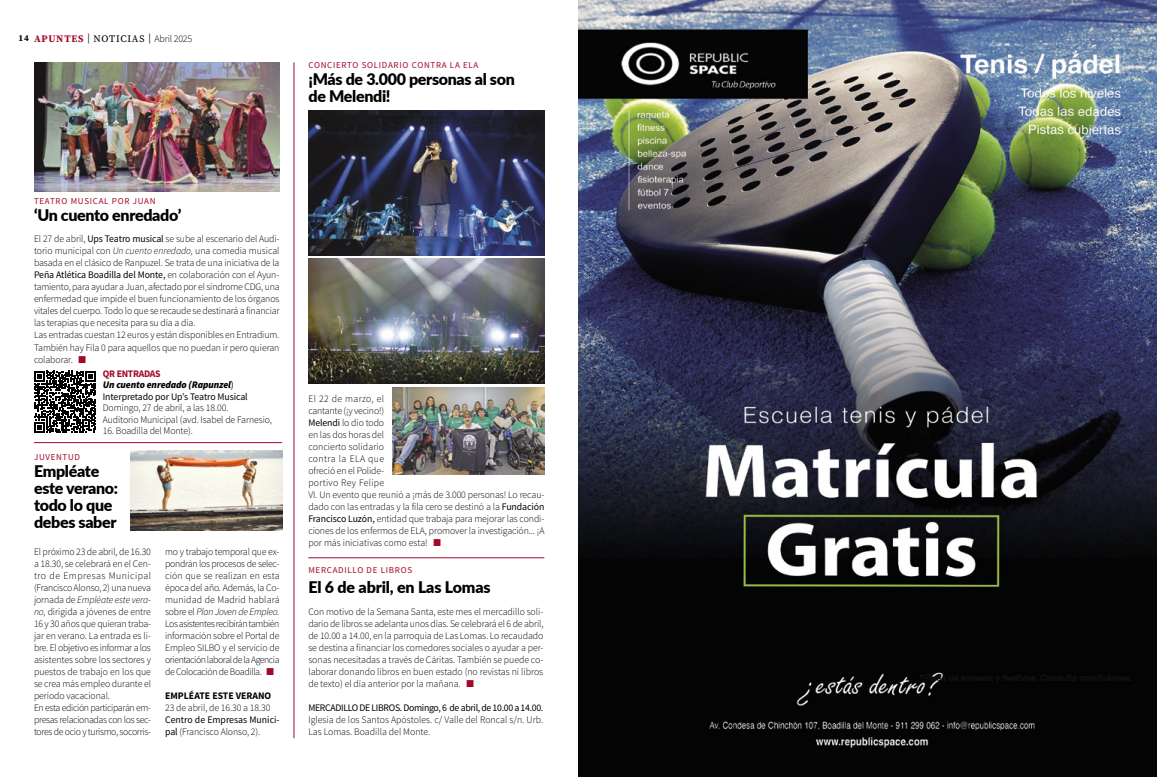
<style>
.page{position:relative;width:1157px;height:777px;background:#fff}
.page>*{position:absolute;margin:0;border:0;box-sizing:border-box;transform-origin:0 0}
.t1{font:900 16px/17px "Lato";letter-spacing:-.02em;color:#000}
.t2{font:300 10px/12px "Source Sans Pro";letter-spacing:-.01em;color:#000}
.t3{font:10px/11.5px "Source Sans Pro";letter-spacing:-.02em;color:#000}
.t4{font:10px/12px "Source Sans Pro";color:#000}
.t5{font:700 10px "Source Sans Pro";color:#000}
.t6{font:9px "Source Sans Pro";letter-spacing:.08em;color:#a20827}
.s1{font-family:"Source Serif Pro";font-weight:700;font-size:9px}
.s2{font-family:"Source Serif Pro";font-weight:700;color:#a20827}
.s3{font-weight:400}
.s4{font-family:"Source Serif Pro";font-weight:400}
.s5{font-style:italic}
.s6{color:#a20827}
.s7{font-weight:700;color:#a20827}
.s8{font-weight:900;font-style:italic}
.s9{font-weight:300}
</style>
<div class="page">
<img style="left:578px;top:0;width:579px;height:777px">
<img style="left:34px;top:62px;width:245px;height:130px">
<hr style="left:294px;top:62px;width:1px;height:676px;background:#a20827">
<svg style="left:34px;top:371px;width:62px;height:61px"></svg>
<img style="left:308px;top:110px;width:236px;height:145px">
<img style="left:308px;top:258px;width:236px;height:125px">
<img style="left:393px;top:387px;width:151px;height:87px">
<hr style="left:308px;top:557px;width:236px;height:1px;background:#a20827">
<hr style="left:34px;top:442px;width:248px;height:1px;background:#a20827">
<img style="left:131px;top:451px;width:151px;height:79px">
<p class="t2" style="left:18px;top:32px;width:175px"><span class="s1">14</span> <span class="s2">APUNTES</span> <span class="s3">|</span> <span class="s4">NOTICIAS</span> <span class="s3">|</span> Abril 2025</p>
<p class="t6" style="left:308px;top:60px;width:171px">CONCIERTO SOLIDARIO CONTRA LA ELA</p>
<h1 class="t1" style="left:308px;top:70px;width:208px">¡Más de 3.000 personas al son de Melendi!</h1>
<p class="t6" style="left:34px;top:196px;width:123px">TEATRO MUSICAL POR JUAN</p>
<h1 class="t1" style="left:34px;top:206px;width:149px">‘Un cuento enredado’</h1>
<p class="t2" style="left:34px;top:233px;width:247px">El 27 de abril, <span class="s3">Ups Teatro musical</span> se sube al escenario del Audi&shy;torio municipal con <span class="s5">Un cuento enredado,</span> una comedia musical basada en el clásico de Ranpuzel. Se trata de una iniciativa de la <span class="s3">Peña Atlética Boadilla del Monte,</span> en colaboración con el Ayun&shy;tamiento, para ayudar a Juan, afectado por el síndrome CDG, una enfermedad que impide el buen funcionamiento de los órganos vitales del cuerpo. Todo lo que se recaude se destinará a financiar las terapias que necesita para su día a día.<br>Las entradas cuestan 12 euros y están disponibles en Entradium.<br>También hay Fila 0 para aquellos que no puedan ir pero quieran colaborar. <span class="s6">■</span></p>
<p class="t6" style="left:34px;top:451px;width:48px">JUVENTUD</p>
<p class="t3" style="left:103px;top:368px;width:146px"><span class="s7">QR ENTRADAS<br></span><span class="s8">Un cuento enredado (Rapunzel</span>)<br>Interpretado por Up’s Teatro Musical</p>
<p class="t2" style="left:103px;top:402px;width:171px;line-height:11.5px">Domingo, 27 de abril, a las 18.00.<br>Auditorio Municipal (avd. Isabel de Farnesio,</p>
<p class="t2" style="left:103px;top:425px;width:92px">16. Boadilla del Monte).</p>
<h1 class="t1" style="left:34px;top:461px;width:86px">Empléate este verano: todo lo que debes saber</h1>
<p class="t2" style="left:34px;top:545px;width:118px">El próximo 23 de abril, de 16.30 a 18.30, se celebrará en el Cen&shy;tro de Empresas Municipal (Francisco Alonso, 2) una nueva jornada de <span class="s5">Empléate este vera&shy;no,</span> dirigida a jóvenes de entre<br>16 y 30 años que quieran traba&shy;jar en verano. La entrada es li&shy;bre. El objetivo es informar a los asistentes sobre los sectores y puestos de trabajo en los que se crea más empleo durante el período vacacional.<br>En esta edición participarán em&shy;presas relacionadas con los sec&shy;tores de ocio y turismo, socorris-</p>
<p class="t2" style="left:165px;top:545px;width:116px;text-align:justify">mo y trabajo temporal que ex&shy;pondrán los procesos de selec&shy;ción que se realizan en esta época del año. Además, la Co&shy;munidad de Madrid hablará sobre el <span class="s5">Plan Joven de Empleo.<br></span>Los asistentes recibirán también información sobre el Portal de Empleo SILBO y el servicio de orientación laboral de la Agencia de Colocación de Boadilla. <span class="s6">■</span></p>
<p class="t5" style="left:165px;top:689px;width:108px">EMPLÉATE ESTE VERANO</p>
<p class="t2" style="left:165px;top:701px;width:107px">23 de abril, de 16.30 a 18.30</p>
<p class="t4" style="left:165px;top:713px;width:116px">Centro de Empresas Munici&shy;pal <span class="s9">(Francisco Alonso, 2).</span></p>
<p class="t2" style="left:308px;top:393px;width:238px">El 22 de marzo, el<br>cantante (¡y vecino!)<br><span class="s3">Melendi</span> lo dio todo<br>en las dos horas del<br>concierto solidario<br>contra la ELA que<br>ofreció en el Polide-<br>portivo Rey Felipe<br>VI. Un evento que reunió a ¡más de 3.000 personas! Lo recau&shy;dado con las entradas y la fila cero se destinó a la <span class="s3">Fundación<br>Francisco Luzón,</span> entidad que trabaja para mejorar las condi&shy;ciones de los enfermos de ELA, promover la investigación... ¡A por más iniciativas como esta! <span class="s6">■</span></p>
<h1 class="t1" style="left:308px;top:578px;width:184px">El 6 de abril, en Las Lomas</h1>
<p class="t6" style="left:308px;top:564px;width:105px">MERCADILLO DE LIBROS</p>
<p class="t2" style="left:308px;top:605px;width:237px;text-align:justify">Con motivo de la Semana Santa, este mes el mercadillo soli&shy;dario de libros se adelanta unos días. Se celebrará el 6 de abril, de 10.00 a 14.00, en la parroquia de Las Lomas. Lo recaudado se destina a financiar los comedores sociales o ayudar a per&shy;sonas necesitadas a través de Cáritas. También se puede co&shy;laborar donando libros en buen estado (no revistas ni libros de texto) el día anterior por la mañana. <span class="s6">■</span></p>
<p class="t3" style="left:308px;top:701px;width:236px">MERCADILLO DE LIBROS. Domingo, 6 de abril, de 10.00 a 14.00.</p>
<p class="t2" style="left:308px;top:713px;width:236px">Iglesia de los Santos Apóstoles. c/ Valle del Roncal s/n. Urb.<br>Las Lomas. Boadilla del Monte.</p>
</div>
